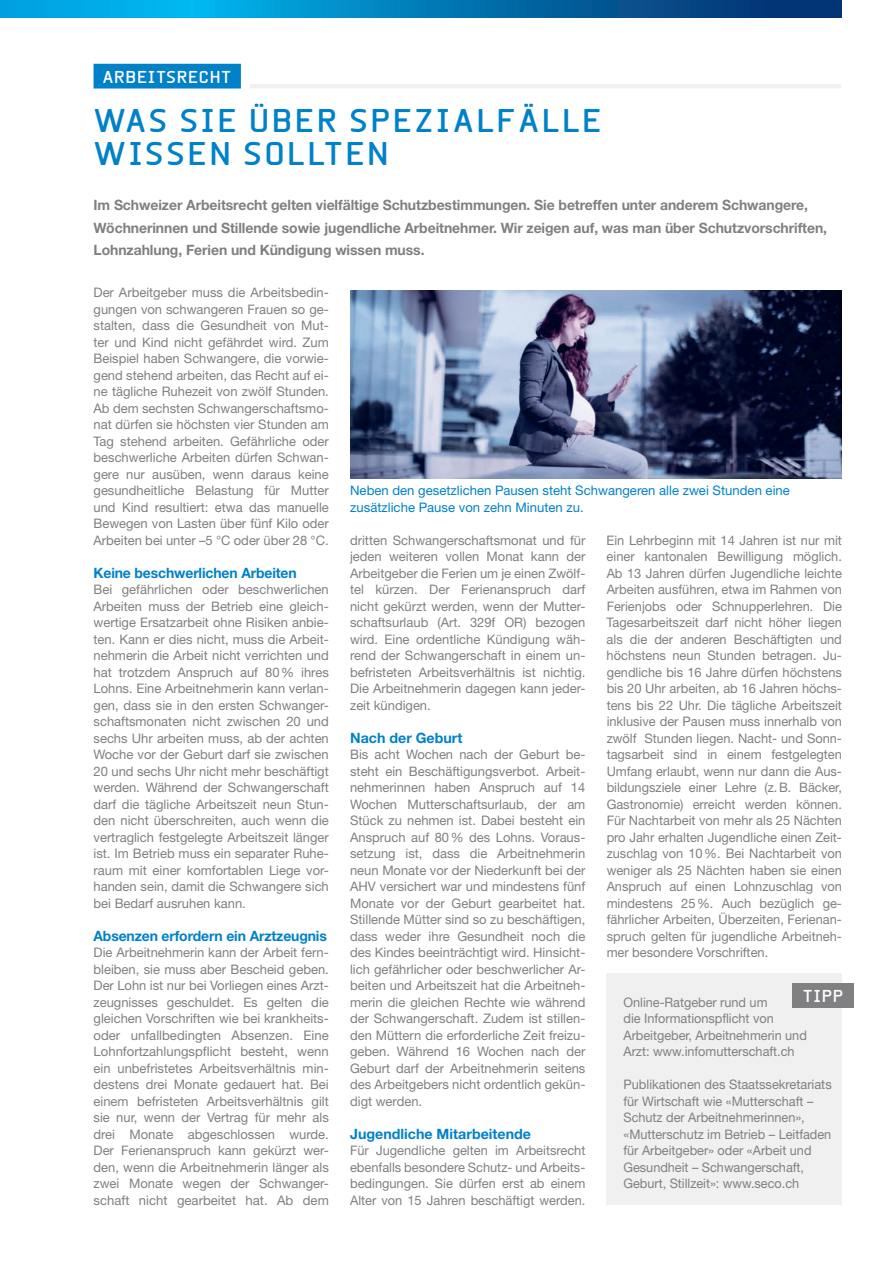
<style>
.page{position:relative;width:893px;height:1263px;background:#fff}
.page>*{position:absolute;margin:0;border:0;box-sizing:border-box;transform-origin:0 0}
.t1{font:700 31.5px/33px "Beta Sans";letter-spacing:.075em;color:#0081c8}
.t2{font:700 16.5px "Beta Sans";letter-spacing:.04em;color:#fff}
.t3{font:700 14.25px/22.5px "Helvetica Neue LT Std";letter-spacing:-.005em;color:#808083}
.t4{font:700 14.25px "Helvetica Neue LT Std";letter-spacing:-.01em;color:#0081c8}
.t5{font:13.2px/16.5px "Helvetica Neue LT Std";color:#808083;text-align:justify}
.t6{font:13.2px/16.5px "Helvetica Neue LT Std";color:#0081c8}
</style>
<div class="page">
<svg style="left:0;top:0;width:842px;height:17px;background:#0179b5"></svg>
<div style="left:94px;top:64px;width:147px;height:25px;background:#0081c8"></div>
<hr style="left:250px;top:84px;width:591px;height:4px;background:#f0f0f1">
<div style="left:607px;top:974px;width:235px;height:231px;background:#f0f0f1"></div>
<div style="left:792px;top:984px;width:62px;height:24px;background:#808083"></div>
<img style="left:350px;top:290px;width:492px;height:189px">
<p class="t2" style="left:102px;top:67px;width:130px">ARBEITSRECHT</p>
<h1 class="t1" style="left:94px;top:104px;width:510px">WAS SIE ÜBER SPEZIALFÄLLE<br>WISSEN SOLLTEN</h1>
<p class="t3" style="left:94px;top:193px;width:735px">Im Schweizer Arbeitsrecht gelten vielfältige Schutzbestimmungen. Sie betreffen unter anderem Schwangere,<br>Wöchnerinnen und Stillende sowie jugendliche Arbeitnehmer. Wir zeigen auf, was man über Schutzvorschriften,<br>Lohnzahlung, Ferien und Kündigung wissen muss.</p>
<p class="t5" style="left:94px;top:284px;width:237px">Der Arbeitgeber muss die Arbeitsbedin&shy;gungen von schwangeren Frauen so ge&shy;stalten, dass die Gesundheit von Mut&shy;ter und Kind nicht gefährdet wird. Zum Beispiel haben Schwangere, die vorwie&shy;gend stehend arbeiten, das Recht auf ei&shy;ne tägliche Ruhezeit von zwölf Stunden.<br>Ab dem sechsten Schwangerschaftsmo&shy;nat dürfen sie höchsten vier Stunden am Tag stehend arbeiten. Gefährliche oder beschwerliche Arbeiten dürfen Schwan&shy;gere nur ausüben, wenn daraus keine gesundheitliche Belastung für Mutter und Kind resultiert: etwa das manuelle Bewegen von Lasten über fünf Kilo oder Arbeiten bei unter –5 °C oder über 28 °C.</p>
<p class="t4" style="left:94px;top:564px;width:205px">Keine beschwerlichen Arbeiten</p>
<p class="t5" style="left:94px;top:581px;width:237px">Bei gefährlichen oder beschwerlichen Arbeiten muss der Betrieb eine gleich&shy;wertige Ersatzarbeit ohne Risiken anbie&shy;ten. Kann er dies nicht, muss die Arbeit&shy;nehmerin die Arbeit nicht verrichten und hat trotzdem Anspruch auf 80% ihres Lohns. Eine Arbeitnehmerin kann verlan&shy;gen, dass sie in den ersten Schwanger&shy;schaftsmonaten nicht zwischen 20 und sechs Uhr arbeiten muss, ab der achten Woche vor der Geburt darf sie zwischen 20 und sechs Uhr nicht mehr beschäftigt werden. Während der Schwangerschaft darf die tägliche Arbeitszeit neun Stun&shy;den nicht überschreiten, auch wenn die vertraglich festgelegte Arbeitszeit länger ist. Im Betrieb muss ein separater Ruhe&shy;raum mit einer komfortablen Liege vor&shy;handen sein, damit die Schwangere sich bei Bedarf ausruhen kann.</p>
<p class="t4" style="left:94px;top:927px;width:235px">Absenzen erfordern ein Arztzeugnis</p>
<p class="t5" style="left:94px;top:944px;width:237px">Die Arbeitnehmerin kann der Arbeit fern&shy;bleiben, sie muss aber Bescheid geben.<br>Der Lohn ist nur bei Vorliegen eines Arzt&shy;zeugnisses geschuldet. Es gelten die gleichen Vorschriften wie bei krankheits&shy;oder unfallbedingten Absenzen. Eine Lohnfortzahlungspflicht besteht, wenn ein unbefristetes Arbeitsverhältnis min&shy;destens drei Monate gedauert hat. Bei einem befristeten Arbeitsverhältnis gilt sie nur, wenn der Vertrag für mehr als drei Monate abgeschlossen wurde.<br>Der Ferienanspruch kann gekürzt wer&shy;den, wenn die Arbeitnehmerin länger als zwei Monate wegen der Schwanger&shy;schaft nicht gearbeitet hat. Ab dem</p>
<p class="t6" style="left:350px;top:482px;width:441px">Neben den gesetzlichen Pausen steht Schwangeren alle zwei Stunden eine zusätzliche Pause von zehn Minuten zu.</p>
<p class="t5" style="left:350px;top:531px;width:237px">dritten Schwangerschaftsmonat und für jeden weiteren vollen Monat kann der Arbeitgeber die Ferien um je einen Zwölf&shy;tel kürzen. Der Ferienanspruch darf nicht gekürzt werden, wenn der Mutter&shy;schaftsurlaub (Art. 329f OR) bezogen wird. Eine ordentliche Kündigung wäh&shy;rend der Schwangerschaft in einem un&shy;befristeten Arbeitsverhältnis ist nichtig.<br>Die Arbeitnehmerin dagegen kann jeder&shy;zeit kündigen.</p>
<p class="t4" style="left:350px;top:729px;width:114px">Nach der Geburt</p>
<p class="t5" style="left:350px;top:746px;width:237px">Bis acht Wochen nach der Geburt be&shy;steht ein Beschäftigungsverbot. Arbeit&shy;nehmerinnen haben Anspruch auf 14<br>Wochen Mutterschaftsurlaub, der am Stück zu nehmen ist. Dabei besteht ein Anspruch auf 80% des Lohns. Voraus&shy;setzung ist, dass die Arbeitnehmerin neun Monate vor der Niederkunft bei der AHV versichert war und mindestens fünf Monate vor der Geburt gearbeitet hat.<br>Stillende Mütter sind so zu beschäftigen, dass weder ihre Gesundheit noch die des Kindes beeinträchtigt wird. Hinsicht&shy;lich gefährlicher oder beschwerlicher Ar&shy;beiten und Arbeitszeit hat die Arbeitneh&shy;merin die gleichen Rechte wie während der Schwangerschaft. Zudem ist stillen&shy;den Müttern die erforderliche Zeit freizu&shy;geben. Während 16 Wochen nach der Geburt darf der Arbeitnehmerin seitens des Arbeitgebers nicht ordentlich gekün&shy;digt werden.</p>
<p class="t4" style="left:350px;top:1125px;width:182px">Jugendliche Mitarbeitende</p>
<p class="t5" style="left:350px;top:1142px;width:237px">Für Jugendliche gelten im Arbeitsrecht ebenfalls besondere Schutz- und Arbeits&shy;bedingungen. Sie dürfen erst ab einem Alter von 15 Jahren beschäftigt werden.</p>
<p class="t5" style="left:607px;top:531px;width:237px">Ein Lehrbeginn mit 14 Jahren ist nur mit einer kantonalen Bewilligung möglich.<br>Ab 13 Jahren dürfen Jugendliche leichte Arbeiten ausführen, etwa im Rahmen von Ferienjobs oder Schnupperlehren. Die Tagesarbeitszeit darf nicht höher liegen als die der anderen Beschäftigten und höchstens neun Stunden betragen. Ju&shy;gendliche bis 16 Jahre dürfen höchstens bis 20 Uhr arbeiten, ab 16 Jahren höchs&shy;tens bis 22 Uhr. Die tägliche Arbeitszeit inklusive der Pausen muss innerhalb von zwölf Stunden liegen. Nacht- und Sonn&shy;tagsarbeit sind in einem festgelegten Umfang erlaubt, wenn nur dann die Aus&shy;bildungsziele einer Lehre (z.B. Bäcker, Gastronomie) erreicht werden können.<br>Für Nachtarbeit von mehr als 25 Nächten pro Jahr erhalten Jugendliche einen Zeit&shy;zuschlag von 10%. Bei Nachtarbeit von weniger als 25 Nächten haben sie einen Anspruch auf einen Lohnzuschlag von mindestens 25%. Auch bezüglich ge&shy;fährlicher Arbeiten, Überzeiten, Ferienan&shy;spruch gelten für jugendliche Arbeitneh&shy;mer besondere Vorschriften.</p>
<p class="t2" style="left:803px;top:986px;width:42px">TIPP</p>
<p class="t5" style="left:623px;top:993px;width:185px;text-align:left">Online-Ratgeber rund um<br>die Informationspflicht von<br>Arbeitgeber, Arbeitnehmerin und<br>Arzt: www.infomutterschaft.ch</p>
<p class="t5" style="left:623px;top:1076px;width:210px;text-align:left">Publikationen des Staatssekretariats für Wirtschaft wie «Mutterschaft – Schutz der Arbeitnehmerinnen», «Mutterschutz im Betrieb – Leitfaden für Arbeitgeber» oder «Arbeit und Gesundheit – Schwangerschaft, Geburt, Stillzeit»: www.seco.ch</p>
</div>
